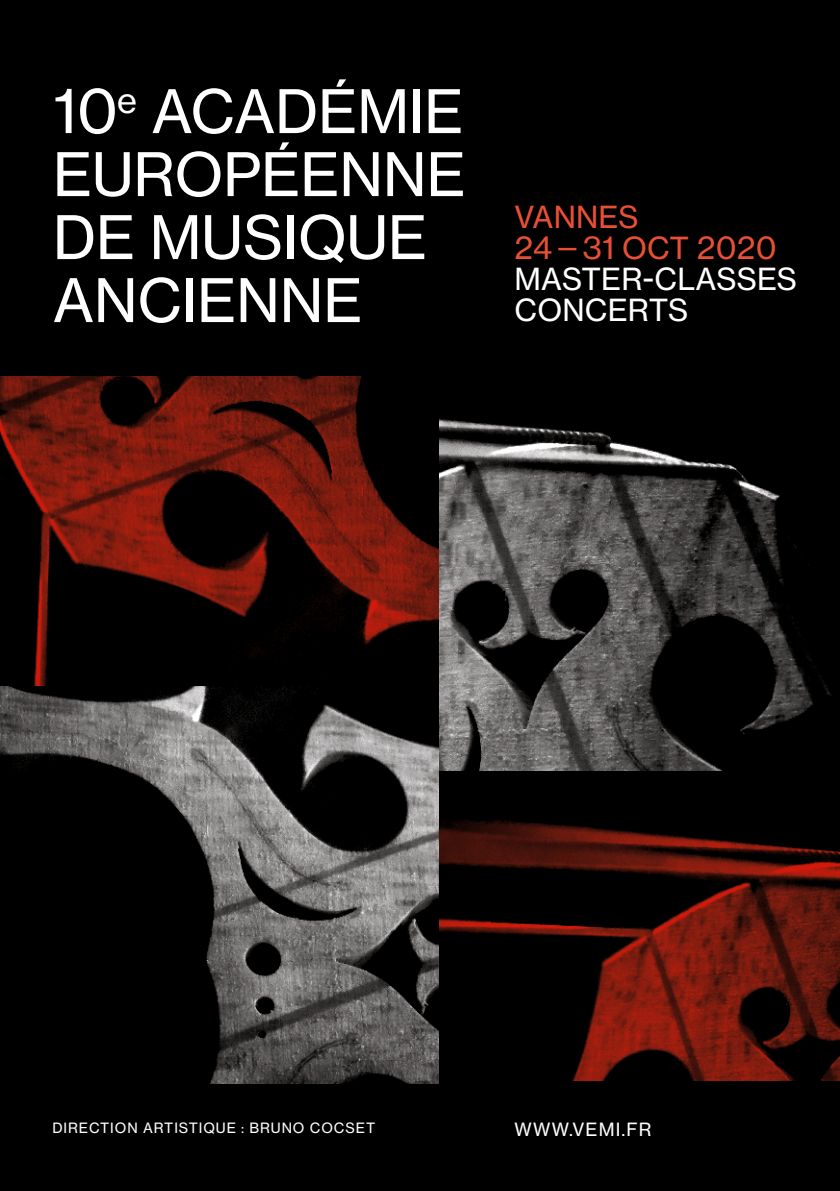
<style>
.page{position:relative;width:840px;height:1191px;background:#fff}
.page>*{position:absolute;margin:0;border:0;box-sizing:border-box;transform-origin:0 0}
.t1{font:59px/63px "N Haas Grotesk TX Pro 55 Rg";letter-spacing:-.005em;color:#fff}
.t2{font:30px/31.2px "N Haas Grotesk TX Pro 55 Rg";letter-spacing:.005em;color:#fff}
.t3{font:30px "N Haas Grotesk TX Pro 55 Rg";letter-spacing:.005em;color:#e94f35}
.t4{font:18px "N Haas Grotesk TX Pro 55 Rg";letter-spacing:.065em;color:#fff}
.t5{font:14px "N Haas Grotesk TX Pro 55 Rg";letter-spacing:.065em;color:#fff}
.s1{color:#e94f35}
</style>
<div class="page">
<div style="left:0;top:0;width:839px;height:1191px;background:#000"></div>
<img style="left:438px;top:418px;width:394px;height:353px">
<img style="left:438px;top:771px;width:401px;height:309px">
<img style="left:0;top:685px;width:438px;height:398px">
<img style="left:0;top:376px;width:438px;height:309px">
<p class="t1" style="left:53px;top:80px;width:412px">10<sup>e</sup> ACADÉMIE</p>
<p class="t1" style="left:53px;top:143px;width:414px">EUROPÉENNE<br>DE MUSIQUE<br>ANCIENNE</p>
<p class="t3" style="left:514px;top:198px;width:125px">VANNES</p>
<p class="t2" style="left:514px;top:232px;width:284px"><span class="s1">24—31 OCT 2020<br></span>MASTER-CLASSES</p>
<p class="t2" style="left:514px;top:295px;width:175px">CONCERTS</p>
<p class="t5" style="left:52px;top:1119px;width:324px">DIRECTION ARTISTIQUE : BRUNO COCSET</p>
<p class="t4" style="left:514px;top:1118px;width:138px">WWW.VEMI.FR</p>
</div>
